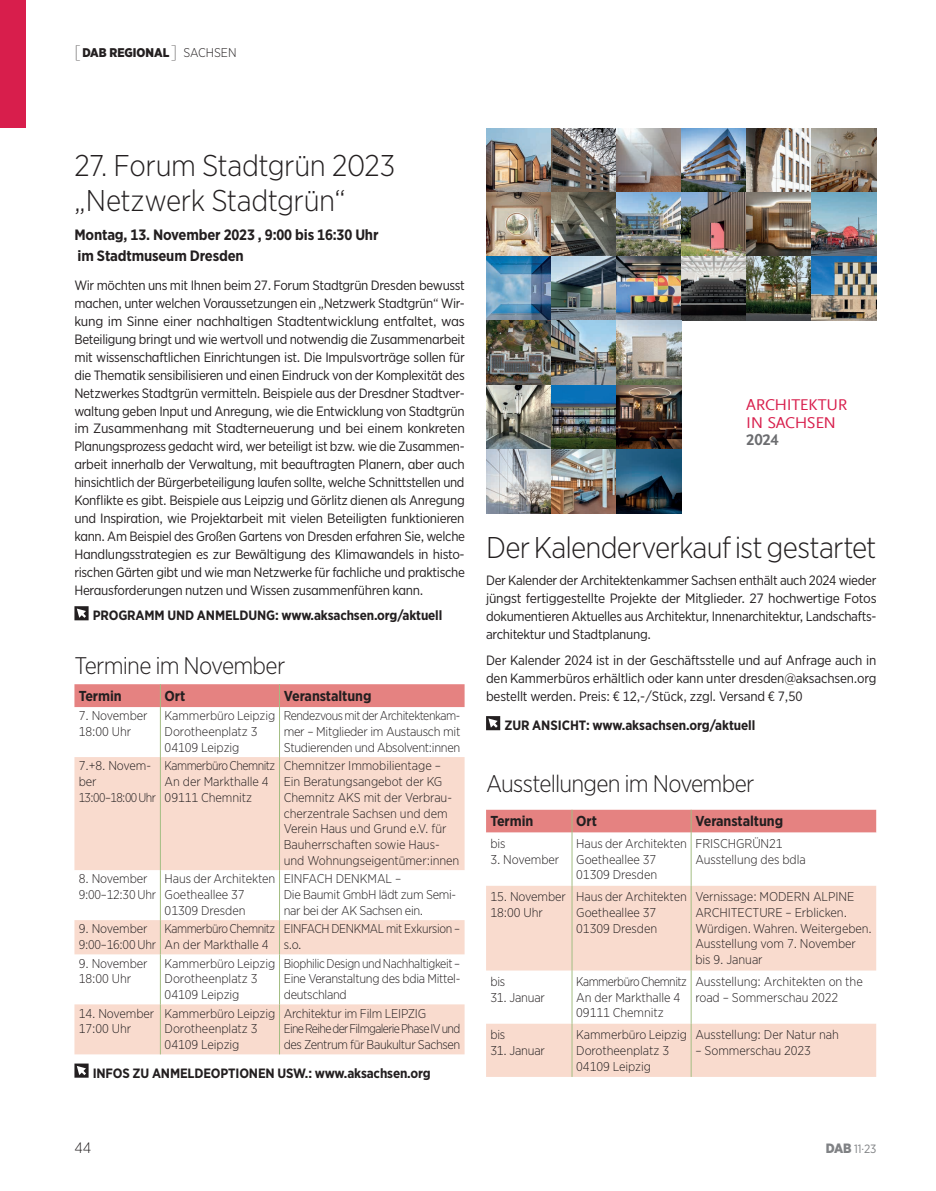
<style>
.page{position:relative;width:936px;height:1191px;background:#fff}
.page>*{position:absolute;margin:0;border:0;box-sizing:border-box;transform-origin:0 0}
.t1{font:300 30px/34.5px "Gotham Narrow";letter-spacing:-.025em;color:#231f20}
.t2{font:300 24px "Gotham Narrow";letter-spacing:-.03em;color:#231f20}
.t3{font:16.35px/17.7px "Scala Sans Offc";letter-spacing:-.025em;color:#d81e4c}
.t4{font:700 16.35px "Scala Sans Offc";color:#6c6d70}
.t5{font:700 15px/21px "Gotham Narrow";letter-spacing:-.01em;color:#231f20}
.t6{font:300 15px "Gotham Narrow";color:#231f20}
.t7{font:700 14.4px "Gotham Narrow";letter-spacing:-.005em;color:#231f20}
.t8{font:13.5px/17.9px "Gotham Narrow";letter-spacing:-.02em;color:#231f20;text-align:justify}
.t9{font:700 13.5px "Gotham Narrow";letter-spacing:-.01em;color:#231f20}
.t10{font:300 12.75px/15.8px "Gotham Narrow";letter-spacing:-.005em;color:#231f20}
.t11{font:300 12.75px/15.8px "Gotham Narrow";letter-spacing:-.005em;color:#231f20;text-align:justify;scale:.96 1}
.t12{font:300 12.75px/15.8px "Gotham Narrow";letter-spacing:-.005em;color:#231f20;scale:.95 1}
.t13{font:300 12.75px/15.8px "Gotham Narrow";letter-spacing:-.03em;color:#231f20}
.t14{font:300 12.75px/15.8px "Gotham Narrow";letter-spacing:-.025em;color:#231f20}
.t15{font:300 12.75px/15.8px "Gotham Narrow";letter-spacing:-.035em;color:#231f20;scale:.95 1}
.t16{font:300 12.75px/15.8px "Gotham Narrow";letter-spacing:-.025em;color:#231f20;scale:.96 1}
.t17{font:300 12.75px/15.8px "Gotham Narrow";letter-spacing:-.035em;color:#231f20}
.t18{font:900 12.6px "Gotham Narrow";color:#231f20}
.t19{font:12px "Gotham Narrow";color:#808285}
.s1{font-weight:100;font-size:18px}
.s2{font-weight:300}
.s3{font-weight:900;font-size:13.5px}
</style>
<div class="page">
<svg style="left:74px;top:606px;width:15px;height:14px"></svg>
<svg style="left:486px;top:832px;width:390px;height:53px"></svg>
<svg style="left:486px;top:885px;width:390px;height:192px;fill:#f9dbce"></svg>
<div style="left:486px;top:809px;width:390px;height:23px;background:#e58281"></div>
<hr style="left:571px;top:832px;width:1px;height:53px;background:#a3bd83">
<hr style="left:690px;top:832px;width:1px;height:53px;background:#a3bd83">
<hr style="left:571px;top:885px;width:1px;height:85px;background:#a3bd83">
<hr style="left:690px;top:885px;width:1px;height:85px;background:#a3bd83">
<hr style="left:571px;top:970px;width:1px;height:53px;background:#a3bd83">
<hr style="left:690px;top:970px;width:1px;height:53px;background:#a3bd83">
<hr style="left:571px;top:1023px;width:1px;height:54px;background:#a3bd83">
<hr style="left:690px;top:1023px;width:1px;height:54px;background:#a3bd83">
<svg style="left:486px;top:716px;width:14px;height:14px"></svg>
<img style="left:486px;top:128px;width:390px;height:193px">
<img style="left:486px;top:321px;width:195px;height:193px">
<svg style="left:486px;top:449px;width:65px;height:65px;background:#b5b8bb"></svg>
<svg style="left:74px;top:757px;width:390px;height:297px;fill:#f9dbce"></svg>
<div style="left:74px;top:684px;width:390px;height:23px;background:#e58281"></div>
<hr style="left:160px;top:707px;width:1px;height:50px;background:#a3bd83">
<hr style="left:279px;top:707px;width:1px;height:50px;background:#a3bd83">
<hr style="left:160px;top:757px;width:1px;height:113px;background:#a3bd83">
<hr style="left:279px;top:757px;width:1px;height:113px;background:#a3bd83">
<hr style="left:160px;top:870px;width:1px;height:50px;background:#a3bd83">
<hr style="left:279px;top:870px;width:1px;height:50px;background:#a3bd83">
<hr style="left:160px;top:920px;width:1px;height:34px;background:#a3bd83">
<hr style="left:279px;top:920px;width:1px;height:34px;background:#a3bd83">
<hr style="left:160px;top:954px;width:1px;height:50px;background:#a3bd83">
<hr style="left:279px;top:954px;width:1px;height:50px;background:#a3bd83">
<hr style="left:160px;top:1004px;width:1px;height:50px;background:#a3bd83">
<hr style="left:279px;top:1004px;width:1px;height:50px;background:#a3bd83">
<svg style="left:74px;top:1063px;width:15px;height:14px"></svg>
<div style="left:0;top:0;width:26px;height:128px;background:#d81e4c"></div>
<p class="t18" style="left:74px;top:44px;width:164px"><span class="s1">[</span>DAB REGIONAL<span class="s1">]</span> <span class="s2">Sachse n</span></p>
<h1 class="t1" style="left:74px;top:148px;width:322px">27. Forum Stadtgrün 2023 „N etzwerk Stadtgrün“</h1>
<p class="t5" style="left:74px;top:224px;width:305px">Montag, 13. November 2023 , 9:00 bis 16:30 Uhr im Stadtmuseum Dresden</p>
<p class="t8" style="left:74px;top:276px;width:392px">Wir möchten uns mit Ihnen beim 27. Forum Stadtgrün Dresden bewusst machen, unter welchen Voraussetzungen ein „Netzwerk Stadtgrün“ Wir&shy;kung im Sinne einer nachhaltigen Stadtentwicklung entfaltet, was Beteiligung bringt und wie wertvoll und notwendig die Zusammenarbeit mit wissenschaftlichen Einrichtungen ist. Die Impulsvorträge sollen für die Thematik sensibilisieren und einen Eindruck von der Komplexität des Netzwerkes Stadtgrün vermitteln. Beispiele aus der Dresdner Stadtver&shy;waltung geben Input und Anregung, wie die Entwicklung von Stadtgrün im Zusammenhang mit Stadterneuerung und bei einem konkreten Planungsprozess gedacht wird, wer beteiligt ist bzw. wie die Zusammen&shy;arbeit innerhalb der Verwaltung, mit beauftragten Planern, aber auch hinsichtlich der Bürgerbeteiligung laufen sollte, welche Schnittstellen und Konflikte es gibt. Beispiele aus Leipzig und Görlitz dienen als Anregung und Inspiration, wie Projektarbeit mit vielen Beteiligten funktionieren kann. Am Beispiel des Großen Gartens von Dresden erfahren Sie, welche Handlungsstrategien es zur Bewältigung des Klimawandels in histo&shy;rischen Gärten gibt und wie man Netzwerke für fachliche und praktische Herausforderungen nutzen und Wissen zusammenführen kann.</p>
<p class="t9" style="left:93px;top:607px;width:351px">PROGRAMM UND ANMELDUNG: www.aksachsen.org/aktuell</p>
<h2 class="t2" style="left:74px;top:650px;width:212px">Termine im November</h2>
<p class="t7" style="left:79px;top:686px;width:45px">Termin</p>
<p class="t7" style="left:165px;top:686px;width:22px">Ort</p>
<p class="t7" style="left:284px;top:686px;width:89px">Veranstaltung</p>
<p class="t10" style="left:79px;top:707px;width:70px">7. November<br>18:00 Uhr</p>
<p class="t10" style="left:165px;top:707px;width:112px">Kammerbüro Leipzig<br>Dorotheenplatz 3<br>04109 Leipzig</p>
<p class="t11" style="left:284px;top:707px;width:185px">Rendezvous mit der Architektenkam&shy;mer – Mitglieder im Austausch mit Studierenden und Absolvent:innen</p>
<p class="t17" style="left:79px;top:757px;width:79px">7.+8. Novem&shy;ber<br>13:00–18:00 Uhr</p>
<p class="t12" style="left:165px;top:757px;width:118px">Kammerbüro Chemnitz<br>An der Markthalle 4<br>09111 Chemnitz</p>
<p class="t10" style="left:284px;top:757px;width:177px">Chemnitzer Immobilientage –<br>Ein Beratungsangebot der KG<br>Chemnitz AKS mit der Verbrau&shy;cherzentrale Sachsen und dem<br>Verein Haus und Grund e.V. für<br>Bauherrschaften sowie Haus&shy;und Wohnungseigentümer:innen</p>
<p class="t10" style="left:79px;top:870px;width:79px">8. November<br>9:00–12:30 Uhr</p>
<p class="t10" style="left:165px;top:870px;width:112px">Haus der Architekten<br>Goetheallee 37<br>01309 Dresden</p>
<p class="t14" style="left:284px;top:870px;width:174px">EIN FACH DEN KMAL –<br>Die Baumit GmbH lädt zum Semi&shy;nar bei der AK Sachsen ein.</p>
<p class="t10" style="left:79px;top:920px;width:79px">9. November<br>9:00–16:00 Uhr</p>
<p class="t15" style="left:165px;top:920px;width:118px">Kammerbüro Chemnitz<br>An der Markthalle 4</p>
<p class="t16" style="left:284px;top:920px;width:185px">EIN FACH DEN KMAL mit Exkursion – s.o.</p>
<p class="t10" style="left:79px;top:955px;width:70px">9. November<br>18:00 Uhr</p>
<p class="t10" style="left:165px;top:955px;width:112px">Kammerbüro Leipzig<br>Dorotheenplatz 3<br>04109 Leipzig</p>
<p class="t11" style="left:284px;top:955px;width:185px">Biophilic Design und Nachhaltigkeit – Eine Veranstaltung des bdia Mittel&shy;deutschland</p>
<p class="t10" style="left:79px;top:1005px;width:77px">14. November<br>17:00 Uhr</p>
<p class="t10" style="left:165px;top:1005px;width:112px">Kammerbüro Leipzig<br>Dorotheenplatz 3<br>04109 Leipzig</p>
<p class="t13" style="left:284px;top:1005px;width:178px">Architektur im Film LEIPZIG<br>Eine Reihe der Filmgalerie Phase IV und des Zentrum für Baukultur Sachsen</p>
<p class="t9" style="left:93px;top:1064px;width:339px">INFOS ZU ANMELDEOPTIONEN USW.: www.aksachsen.org</p>
<p class="t3" style="left:746px;top:396px;width:103px">ARCHITEKTUR<br>IN SACHSEN</p>
<p class="t4" style="left:746px;top:431px;width:34px">2024</p>
<h1 class="t1" style="left:486px;top:530px;width:392px">Der Kalenderverkauf ist gestartet</h1>
<p class="t8" style="left:486px;top:571px;width:392px">Der Kalender der Architektenkammer Sachsen enthält auch 2024 wieder jüngst fertiggestellte Projekte der Mitglieder. 27 hochwertige Fotos dokumentieren Aktuelles aus Architektur, Innenarchitektur, Landschafts&shy;architektur und Stadtplanung.</p>
<p class="t8" style="left:486px;top:651px;width:392px">Der Kalender 2024 ist in der Geschäftsstelle und auf Anfrage auch in den Kammerbüros erhältlich oder kann unter dresden@aksachsen.org bestellt werden. Preis: € 12,-/Stück, zzgl. Versand € 7,50</p>
<p class="t9" style="left:504px;top:717px;width:252px">ZUR ANSICHT: www.aksachsen.org/aktuell</p>
<h2 class="t2" style="left:486px;top:768px;width:270px">Ausstellungen im November</h2>
<p class="t7" style="left:490px;top:812px;width:45px">Termin</p>
<p class="t7" style="left:576px;top:812px;width:22px">Ort</p>
<p class="t7" style="left:695px;top:812px;width:89px">Veranstaltung</p>
<p class="t10" style="left:490px;top:835px;width:17px">bis</p>
<p class="t10" style="left:490px;top:851px;width:70px">3. November</p>
<p class="t10" style="left:576px;top:835px;width:112px">Haus der Architekten<br>Goetheallee 37<br>01309 Dresden</p>
<p class="t10" style="left:695px;top:835px;width:112px">FRISCHGRÜN21<br>Ausstellung des bdla</p>
<p class="t10" style="left:490px;top:888px;width:77px">15. November<br>18:00 Uhr</p>
<p class="t10" style="left:576px;top:888px;width:112px">Haus der Architekten<br>Goetheallee 37<br>01309 Dresden</p>
<p class="t10" style="left:695px;top:888px;width:178px">Vernissage: MODERN ALPIN E<br>ARCH ITECTURE – Erblicken.<br>Würdigen. Wahren. Weitergeben.<br>Ausstellung vom 7. November bis 9. Januar</p>
<p class="t10" style="left:490px;top:973px;width:17px">bis</p>
<p class="t10" style="left:490px;top:989px;width:56px">31. Januar</p>
<p class="t12" style="left:576px;top:973px;width:118px">Kammerbüro Chemnitz<br>An der Markthalle 4<br>09111 Chemnitz</p>
<p class="t10" style="left:695px;top:973px;width:169px">Ausstellung: Architekten on the road – Sommerschau 2022</p>
<p class="t10" style="left:490px;top:1026px;width:17px">bis</p>
<p class="t10" style="left:490px;top:1042px;width:56px">31. Januar</p>
<p class="t10" style="left:576px;top:1026px;width:112px">Kammerbüro Leipzig<br>Dorotheenplatz 3<br>04109 Leipzig</p>
<p class="t10" style="left:695px;top:1026px;width:145px">Ausstellung: Der Natur nah</p>
<p class="t10" style="left:695px;top:1042px;width:117px">– Sommerschau 2023</p>
<p class="t6" style="left:74px;top:1138px;width:18px">44</p>
<p class="t19" style="left:825px;top:1141px;width:52px"><span class="s3">DAB</span> 11·23</p>
</div>
